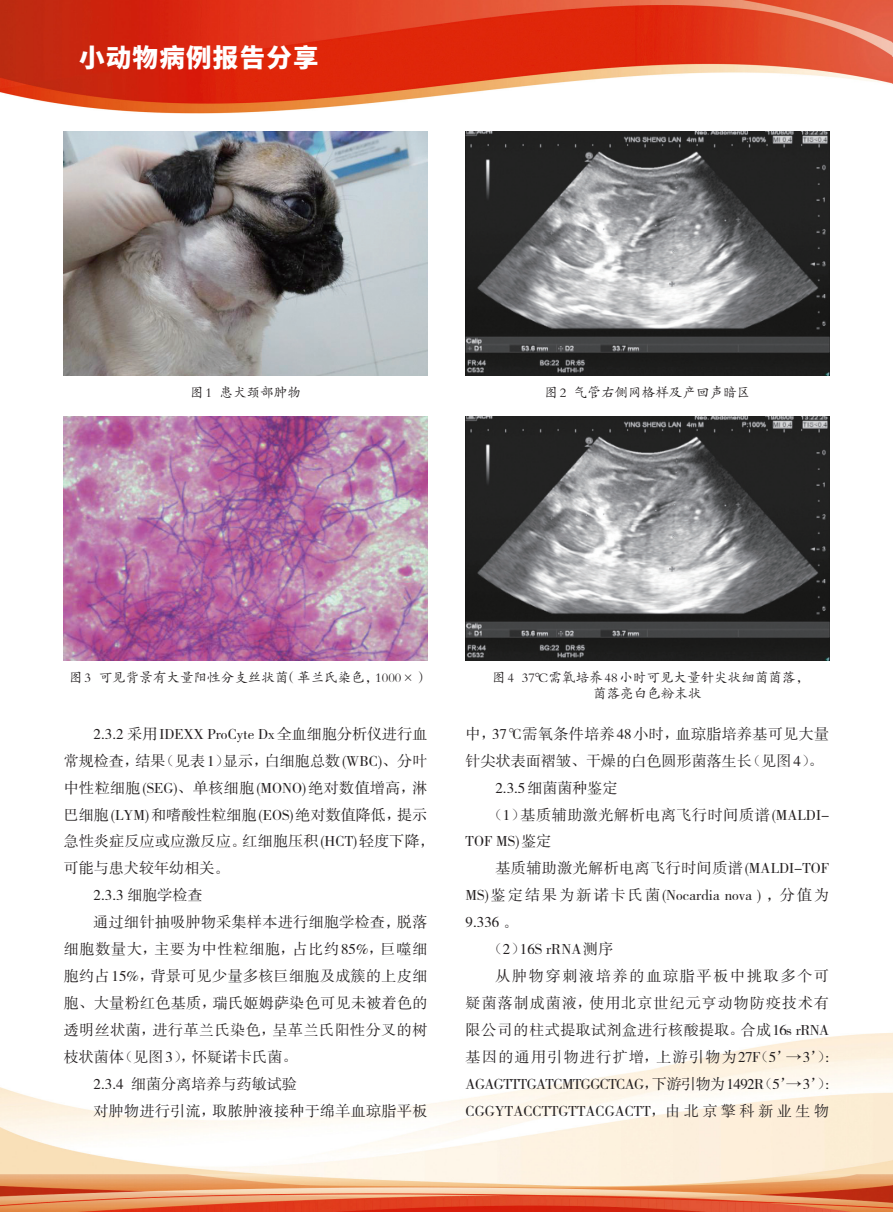
<style>
.page{position:relative;width:893px;height:1212px;background:#fff}
.page>*{position:absolute;margin:0;border:0;box-sizing:border-box;transform-origin:0 0}
.t1{font:800 25.5px "Source Han Sans CN";letter-spacing:.05em;color:#fff}
.文章-正文{font:15px/27px "FZSSJW GB1 0";letter-spacing:.015em;color:#231f20}
.文章-正文-2{font:15px/27px "FZSSJW GB1 0";letter-spacing:.065em;color:#231f20}
.文章-正文-3{font:15px/27px "FZSSJW GB1 0";letter-spacing:.04em;color:#231f20}
.图注{font:13.5px "FZKTJW GB1 0";letter-spacing:.005em;color:#231f20}
.s1{font-family:"Sim Sun"}
</style>
<div class="page">
<img style="left:0;top:0;width:893px;height:1212px">
<img style="left:64px;top:132px;width:363px;height:244px">
<img style="left:64px;top:417px;width:363px;height:244px">
<img style="left:466px;top:132px;width:363px;height:244px">
<img style="left:466px;top:417px;width:363px;height:244px">
<h1 class="t1" style="left:79px;top:43px;width:241px">小动物病例报告分享</h1>
<p class="图注" style="left:190px;top:385px;width:112px">图1 患犬颈部肿物</p>
<p class="图注" style="left:544px;top:385px;width:207px">图2 气管右侧网格样及产回声暗区</p>
<p class="图注" style="left:69px;top:670px;width:361px">图3 可见背景有大量阳性分支丝状菌（革兰氏染色，1000×）</p>
<p class="文章-正文" style="left:64px;top:721px;width:373px;text-indent:30px">2.3.2 采用 IDEXX ProCyte Dx 全血细胞分析仪进行血常规检查<span class="s1">，</span>结果<span class="s1">（</span>见表 1<span class="s1">）</span>显示<span class="s1">，</span>白细胞总数 (WBC)<span class="s1">、</span>分叶中性粒细胞(SEG)<span class="s1">、</span>单核细胞(MONO)绝对数值增高<span class="s1">，</span>淋巴细胞 (LYM) 和嗜酸性粒细胞 (EOS) 绝对数值降低<span class="s1">，</span>提示急性炎症反应或应激反应<span class="s1">。</span>红细胞压积 (HCT) 轻度下降<span class="s1">，</span>可能与患犬较年幼相关<span class="s1">。</span></p>
<p class="文章-正文" style="left:94px;top:882px;width:111px">2.3.3 细胞学检查</p>
<p class="文章-正文" style="left:64px;top:909px;width:365px;text-align:justify;text-indent:30px">通过细针抽吸肿物采集样本进行细胞学检查<span class="s1">，</span>脱落细胞数量大<span class="s1">，</span>主要为中性粒细胞<span class="s1">，</span>占比约85%<span class="s1">，</span>巨噬细胞约占15%<span class="s1">，</span>背景可见少量多核巨细胞及成簇的上皮细胞<span class="s1">、</span>大量粉红色基质<span class="s1">，</span>瑞氏姬姆萨染色可见未被着色的透明丝状菌<span class="s1">，</span>进行革兰氏染色<span class="s1">，</span>呈革兰氏阳性分叉的树枝状菌体<span class="s1">（</span>见图 3<span class="s1">），</span>怀疑诺卡氏菌<span class="s1">。</span></p>
<p class="文章-正文" style="left:94px;top:1071px;width:205px">2.3.4 细菌分离培养与药敏试验</p>
<p class="文章-正文" style="left:94px;top:1098px;width:335px">对肿物进行引流<span class="s1">，</span>取脓肿液接种于绵羊血琼脂平板</p>
<p class="图注" style="left:492px;top:670px;width:318px">图4 37℃需氧培养48小时可见大量针尖状细菌菌落，</p>
<p class="图注" style="left:593px;top:686px;width:110px">菌落亮白色粉末状</p>
<p class="文章-正文" style="left:466px;top:721px;width:365px">中<span class="s1">，</span>37℃需氧条件培养48小时<span class="s1">，</span>血琼脂培养基可见大量针尖状表面褶皱<span class="s1">、</span>干燥的白色圆形菌落生长<span class="s1">（</span>见图 4<span class="s1">）。</span></p>
<p class="文章-正文" style="left:495px;top:775px;width:124px">2.3.5 细菌菌种鉴定</p>
<p class="文章-正文-3" style="left:466px;top:802px;width:365px;text-indent:22px"><span class="s1">（</span>1<span class="s1">）</span>基质辅助激光解析电离飞行时间质谱(MALDI-<br>TOF MS) 鉴定</p>
<p class="文章-正文" style="left:466px;top:855px;width:365px;text-align:justify;text-indent:30px">基质辅助激光解析电离飞行时间质谱(MALDI-TOF MS) 鉴定结果为新诺卡氏菌 (Nocardia nova ) <span class="s1">，</span>分值为9.336 <span class="s1">。</span></p>
<p class="文章-正文" style="left:488px;top:936px;width:127px"><span class="s1">（</span>2<span class="s1">）</span>16S rRNA 测序</p>
<p class="文章-正文-2" style="left:466px;top:963px;width:367px;text-indent:30px">从肿物穿刺液培养的血琼脂平板中挑取多个可疑菌落制成菌液<span class="s1">，</span>使用北京世纪元亨动物防疫技术有限公司的柱式提取试剂盒进行核酸提取<span class="s1">。</span>合成16s rRNA基因的通用引物进行扩增<span class="s1">，</span>上游引物为27F<span class="s1">（</span>5<span class="s1">’</span>→3<span class="s1">’）</span>:<br>AGAGTTTGATCMTGGCTCAG<span class="s1">，</span>下游引物为1492R<span class="s1">（</span>5<span class="s1">’</span>→3<span class="s1">’）</span>:<br>CGGYTACCTTGTTACGACTT<span class="s1">，</span>由北京擎科新业生物</p>
</div>
